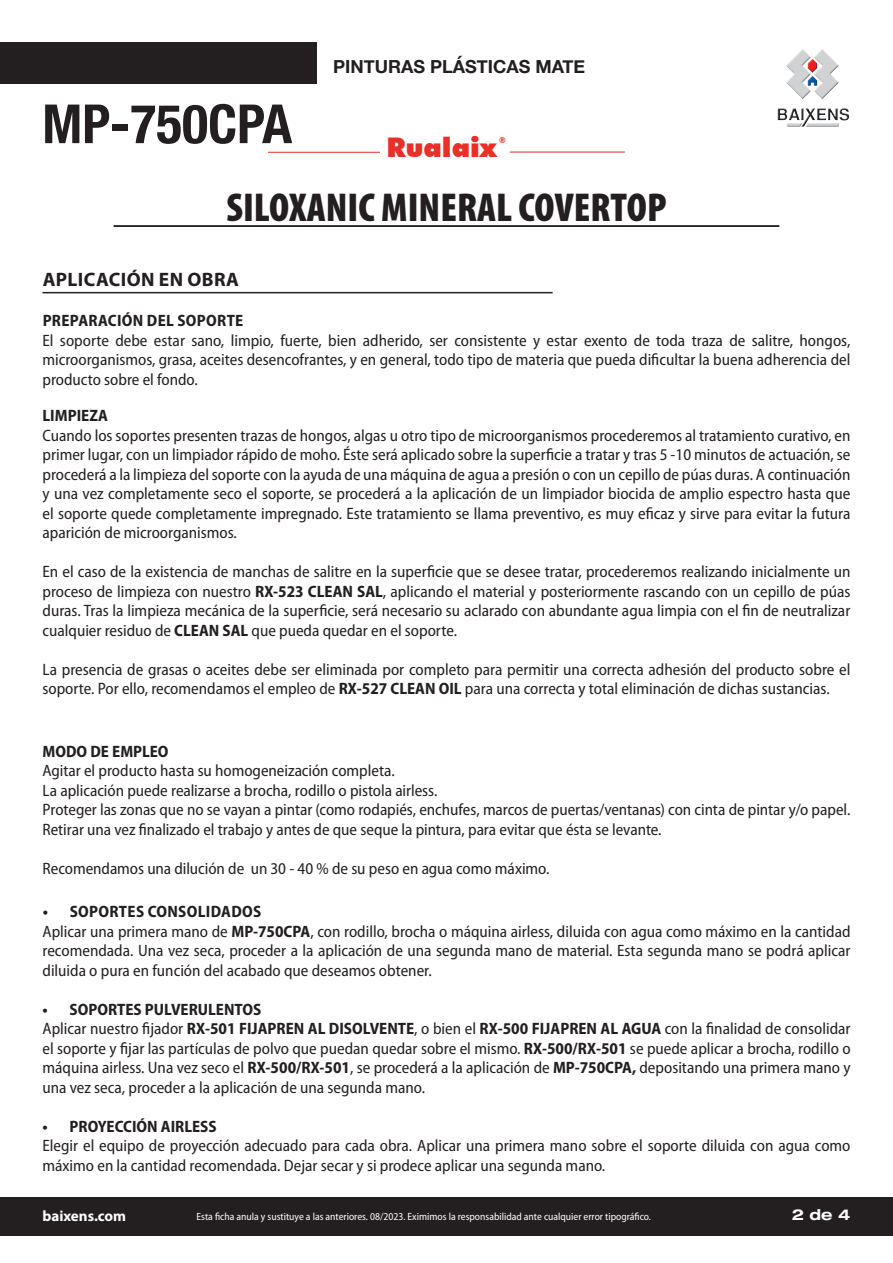
<style>
.page{position:relative;width:893px;height:1263px;background:#fff}
.page>*{position:absolute;margin:0;border:0;box-sizing:border-box;transform-origin:0 0}
.t1{font:700 condensed 54px "Helvetica Neue LT Com";color:#231f20}
.t2{font:900 condensed 40.5px "Myriad Pro";color:#231f20}
.t3{font:900 27px "Futura BT";color:#ea2f29}
.t4{font:700 19.5px "Myriad Pro";letter-spacing:.02em;color:#231f20}
.t5{font:700 18px "Helvetica Neue";color:#231f20}
.t6{font:semi-condensed 16.5px/19.5px "Myriad Pro";color:#231f20}
.t7{font:700 semi-condensed 16.5px "Myriad Pro";color:#231f20}
.t8{font:700 semi-condensed 16.5px "Myriad Pro";letter-spacing:.02em;color:#231f20}
.t9{font:700 15px "Myriad Pro";color:#fff}
.t10{font:700 expanded 15px "Helvetica Neue LT Pro";color:#fff}
.t11{font:semi-condensed 10.5px "Myriad Pro";color:#fff}
.t12{font:900 8.1px "Futura BT";color:#ea2f29}
.s1{font-weight:700}
</style>
<div class="page">
<img style="left:777px;top:49px;width:72px;height:78px">
<div style="left:0;top:43px;width:316px;height:41px;background:#231f20"></div>
<hr style="left:892px;top:43px;width:1px;height:41px;background:#231f20">
<hr style="left:114px;top:225px;width:665px;height:2px;background:#231f20">
<hr style="left:510px;top:152px;width:115px;height:1px;background:#ea2f29">
<hr style="left:268px;top:152px;width:112px;height:1px;background:#ea2f29">
<div style="left:0;top:1196px;width:893px;height:39px;background:#231f20"></div>
<hr style="left:43px;top:292px;width:510px;height:1px;background:#231f20">
<h1 class="t1" style="left:42px;top:92px;width:251px">MP-750CPA</h1>
<p class="t5" style="left:333px;top:52px;width:254px">PINTURAS PLÁSTICAS MATE</p>
<h3 class="t3" style="left:386px;top:131px;width:112px">Rualaix</h3>
<p class="t12" style="left:499px;top:136px;width:8px">®</p>
<h2 class="t2" style="left:226px;top:185px;width:442px">SILOXANIC MINERAL COVERTOP</h2>
<p class="t4" style="left:43px;top:266px;width:198px">APLICACIÓN EN OBRA</p>
<p class="t8" style="left:43px;top:311px;width:202px">PREPARACIÓN DEL SOPORTE</p>
<p class="t6" style="left:43px;top:331px;width:809px;text-align:justify">El soporte debe estar sano, limpio, fuerte, bien adherido, ser consistente y estar exento de toda traza de salitre, hongos, microorganismos, grasa, aceites desencofrantes, y en general, todo tipo de materia que pueda dificultar la buena adherencia del producto sobre el fondo.</p>
<p class="t7" style="left:43px;top:406px;width:67px">LIMPIEZA</p>
<p class="t6" style="left:43px;top:426px;width:809px;text-align:justify">Cuando los soportes presenten trazas de hongos, algas u otro tipo de microorganismos procederemos al tratamiento curativo, en primer lugar, con un limpiador rápido de moho. Éste será aplicado sobre la superficie a tratar y tras 5 -10 minutos de actuación, se procederá a la limpieza del soporte con la ayuda de una máquina de agua a presión o con un cepillo de púas duras. A continuación y una vez completamente seco el soporte, se procederá a la aplicación de un limpiador biocida de amplio espectro hasta que el soporte quede completamente impregnado. Este tratamiento se llama preventivo, es muy eficaz y sirve para evitar la futura aparición de microorganismos.</p>
<p class="t6" style="left:43px;top:562px;width:809px;text-align:justify">En el caso de la existencia de manchas de salitre en la superficie que se desee tratar, procederemos realizando inicialmente un proceso de limpieza con nuestro <span class="s1">RX-523 CLEAN SAL</span>, aplicando el material y posteriormente rascando con un cepillo de púas duras. Tras la limpieza mecánica de la superficie, será necesario su aclarado con abundante agua limpia con el fin de neutralizar cualquier residuo de <span class="s1">CLEAN SAL</span> que pueda quedar en el soporte.</p>
<p class="t6" style="left:43px;top:660px;width:809px">La presencia de grasas o aceites debe ser eliminada por completo para permitir una correcta adhesión del producto sobre el soporte. Por ello, recomendamos el empleo de <span class="s1">RX-527 CLEAN OIL</span> para una correcta y total eliminación de dichas sustancias.</p>
<p class="t7" style="left:43px;top:742px;width:127px">MODO DE EMPLEO</p>
<p class="t6" style="left:43px;top:761px;width:809px">Agitar el producto hasta su homogeneización completa.<br>La aplicación puede realizarse a brocha, rodillo o pistola airless.<br>Proteger las zonas que no se vayan a pintar (como rodapiés, enchufes, marcos de puertas/ventanas) con cinta de pintar y/o papel.<br>Retirar una vez finalizado el trabajo y antes de que seque la pintura, para evitar que ésta se levante.</p>
<p class="t6" style="left:43px;top:859px;width:509px">Recomendamos una dilución de un 30 - 40 % de su peso en agua como máximo.</p>
<p class="t6" style="left:43px;top:902px;width:809px"><span class="s1">• SOPORTES CONSOLIDADOS<br></span>Aplicar una primera mano de <span class="s1">MP-750CPA</span>, con rodillo, brocha o máquina airless, diluida con agua como máximo en la cantidad recomendada. Una vez seca, proceder a la aplicación de una segunda mano de material. Esta segunda mano se podrá aplicar diluida o pura en función del acabado que deseamos obtener.</p>
<p class="t6" style="left:43px;top:1000px;width:810px"><span class="s1">• SOPORTES PULVERULENTOS<br></span>Aplicar nuestro fijador <span class="s1">RX-501 FIJAPREN AL DISOLVENTE</span>, o bien el <span class="s1">RX-500 FIJAPREN AL AGUA</span> con la finalidad de consolidar el soporte y fijar las partículas de polvo que puedan quedar sobre el mismo. <span class="s1">RX-500/RX-501</span> se puede aplicar a brocha, rodillo o máquina airless. Una vez seco el <span class="s1">RX-500/RX-501</span>, se procederá a la aplicación de <span class="s1">MP-750CPA,</span> depositando una primera mano y una vez seca, proceder a la aplicación de una segunda mano.</p>
<p class="t7" style="left:43px;top:1117px;width:176px">• PROYECCIÓN AIRLESS</p>
<p class="t6" style="left:43px;top:1136px;width:809px">Elegir el equipo de proyección adecuado para cada obra. Aplicar una primera mano sobre el soporte diluida con agua como máximo en la cantidad recomendada. Dejar secar y si prodece aplicar una segunda mano.</p>
<p class="t9" style="left:43px;top:1206px;width:85px">baixens.com</p>
<p class="t11" style="left:196px;top:1211px;width:456px">Esta ficha anula y sustituye a las anteriores. 08/2023. Eximimos la responsabilidad ante cualquier error tipográfico.</p>
<p class="t10" style="left:792px;top:1205px;width:60px">2 de 4</p>
</div>
